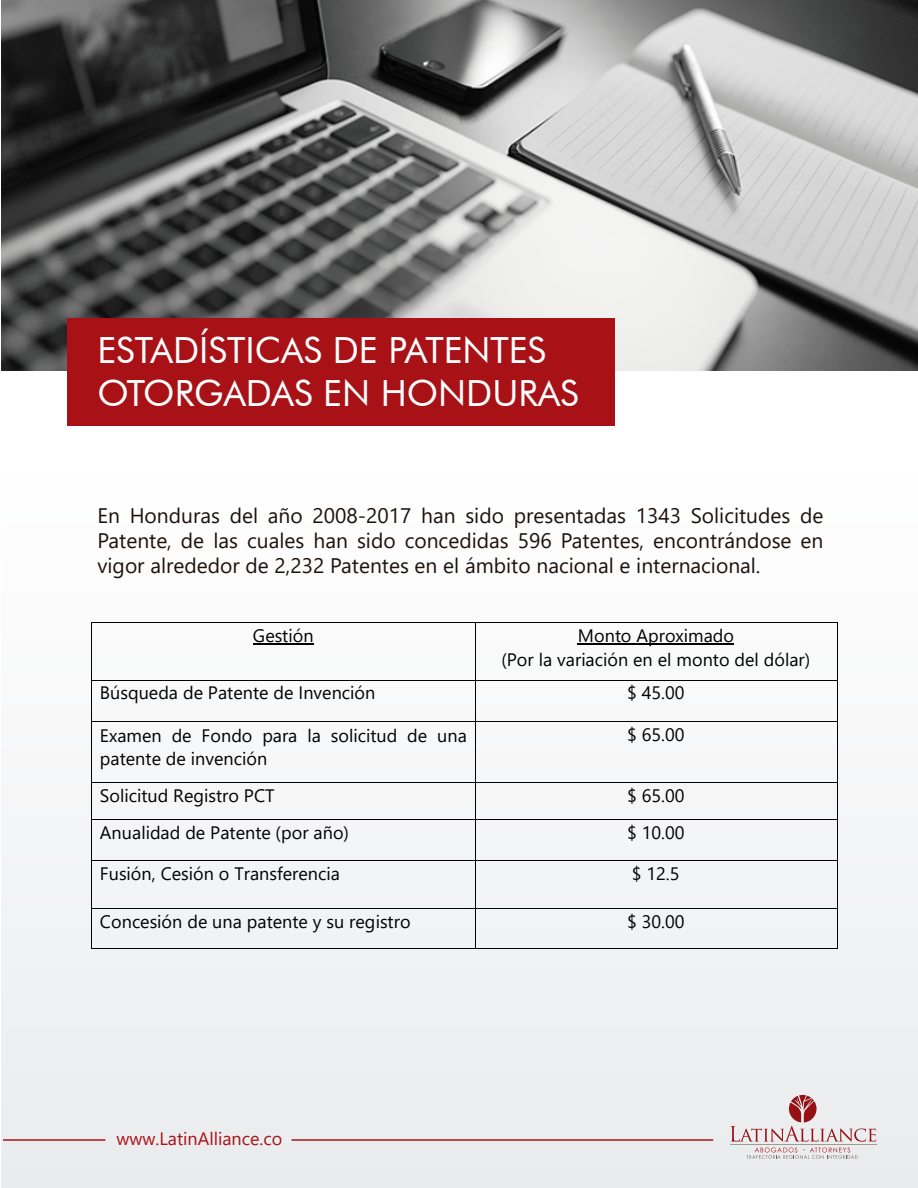
<style>
.page{position:relative;width:918px;height:1188px;background:#fff}
.page>*{position:absolute;margin:0;border:0;box-sizing:border-box;transform-origin:0 0}
.t1{font:36.15px/43.3px "Futura BT";color:#fff}
.t2{font:21px/25.2px "Segoe UI";color:#1e120d;text-align:justify}
.t3{font:18px/24px "Segoe UI";color:#020102;text-align:center}
.t4{font:18px "Segoe UI";color:#a81217}
</style>
<div class="page">
<div style="left:2px;top:0;width:916px;height:1188px;background:#f6f6f7"></div>
<hr style="left:730px;top:1144px;width:147px;height:1px;background:#9d9a8e">
<svg style="left:730px;top:1095px;width:146px;height:64px"></svg>
<hr style="left:291px;top:1139px;width:422px;height:2px;background:#a81217">
<hr style="left:3px;top:1139px;width:102px;height:2px;background:#a81217">
<img style="left:2px;top:0;width:916px;height:370px">
<div style="left:68px;top:318px;width:547px;height:108px;background:#a81217"></div>
<hr style="left:253px;top:644px;width:61px;height:1px;background:#020102">
<hr style="left:578px;top:644px;width:156px;height:1px;background:#020102">
<hr style="left:92px;top:622px;width:383px;height:1px;background:#020102">
<hr style="left:476px;top:622px;width:361px;height:1px;background:#020102">
<hr style="left:91px;top:623px;width:1px;height:57px;background:#020102">
<hr style="left:475px;top:623px;width:1px;height:57px;background:#020102">
<hr style="left:837px;top:623px;width:1px;height:57px;background:#020102">
<hr style="left:92px;top:680px;width:383px;height:1px;background:#020102">
<hr style="left:476px;top:680px;width:361px;height:1px;background:#020102">
<hr style="left:91px;top:680px;width:1px;height:42px;background:#020102">
<hr style="left:475px;top:680px;width:1px;height:42px;background:#020102">
<hr style="left:837px;top:680px;width:1px;height:42px;background:#020102">
<hr style="left:92px;top:722px;width:383px;height:1px;background:#020102">
<hr style="left:476px;top:722px;width:361px;height:1px;background:#020102">
<hr style="left:91px;top:722px;width:1px;height:60px;background:#020102">
<hr style="left:475px;top:722px;width:1px;height:60px;background:#020102">
<hr style="left:837px;top:722px;width:1px;height:60px;background:#020102">
<hr style="left:92px;top:782px;width:383px;height:1px;background:#020102">
<hr style="left:476px;top:782px;width:361px;height:1px;background:#020102">
<hr style="left:91px;top:783px;width:1px;height:36px;background:#020102">
<hr style="left:475px;top:783px;width:1px;height:36px;background:#020102">
<hr style="left:837px;top:783px;width:1px;height:36px;background:#020102">
<hr style="left:92px;top:819px;width:383px;height:1px;background:#020102">
<hr style="left:476px;top:819px;width:361px;height:1px;background:#020102">
<hr style="left:91px;top:820px;width:1px;height:40px;background:#020102">
<hr style="left:475px;top:820px;width:1px;height:40px;background:#020102">
<hr style="left:837px;top:820px;width:1px;height:40px;background:#020102">
<hr style="left:92px;top:860px;width:383px;height:1px;background:#020102">
<hr style="left:476px;top:860px;width:361px;height:1px;background:#020102">
<hr style="left:91px;top:860px;width:1px;height:48px;background:#020102">
<hr style="left:475px;top:860px;width:1px;height:48px;background:#020102">
<hr style="left:837px;top:860px;width:1px;height:48px;background:#020102">
<hr style="left:92px;top:908px;width:383px;height:1px;background:#020102">
<hr style="left:476px;top:908px;width:361px;height:1px;background:#020102">
<hr style="left:91px;top:909px;width:1px;height:39px;background:#020102">
<hr style="left:92px;top:948px;width:383px;height:1px;background:#020102">
<hr style="left:475px;top:909px;width:1px;height:39px;background:#020102">
<hr style="left:476px;top:948px;width:361px;height:1px;background:#020102">
<hr style="left:837px;top:909px;width:1px;height:39px;background:#020102">
<h1 class="t1" style="left:98px;top:328px;width:483px">ESTADÍSTICAS DE PATENTES<br>OTORGADAS EN HONDURAS</h1>
<p class="t2" style="left:98px;top:501px;width:728px">En Honduras del año 2008-2017 han sido presentadas 1343 Solicitudes de Patente, de las cuales han sido concedidas 596 Patentes, encontrándose en vigor alrededor de 2,232 Patentes en el ámbito nacional e internacional.</p>
<p class="t3" style="left:253px;top:622px;width:62px">Gestión</p>
<p class="t3" style="left:501px;top:622px;width:310px">Monto Aproximado<br>(Por la variación en el monto del dólar)</p>
<p class="t3" style="left:100px;top:679px;width:277px">Búsqueda de Patente de Invención</p>
<p class="t3" style="left:627px;top:679px;width:59px">$ 45.00</p>
<p class="t3" style="left:100px;top:722px;width:369px;text-align:left">Examen de Fondo para la solicitud de una patente de invención</p>
<p class="t3" style="left:627px;top:721px;width:59px">$ 65.00</p>
<p class="t3" style="left:100px;top:782px;width:176px">Solicitud Registro PCT</p>
<p class="t3" style="left:627px;top:782px;width:59px">$ 65.00</p>
<p class="t3" style="left:100px;top:819px;width:251px">Anualidad de Patente (por año)</p>
<p class="t3" style="left:627px;top:819px;width:59px">$ 10.00</p>
<p class="t3" style="left:100px;top:860px;width:241px">Fusión, Cesión o Transferencia</p>
<p class="t3" style="left:632px;top:860px;width:49px">$ 12.5</p>
<p class="t3" style="left:100px;top:908px;width:312px">Concesión de una patente y su registro</p>
<p class="t3" style="left:627px;top:908px;width:59px">$ 30.00</p>
<p class="t4" style="left:117px;top:1121px;width:167px">www.LatinAlliance.co</p>
</div>
